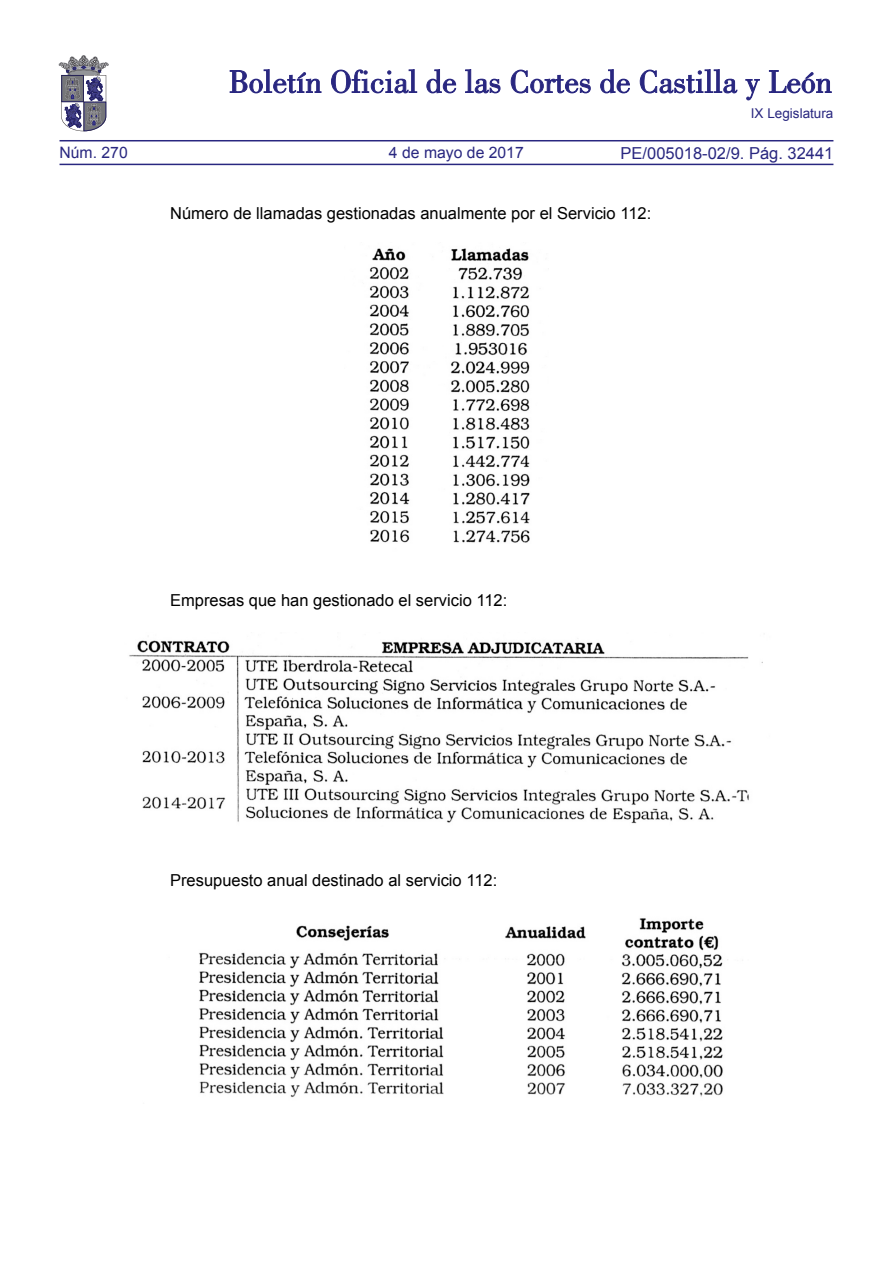
<style>
.page{position:relative;width:893px;height:1263px;background:#fff}
.page>*{position:absolute;margin:0;border:0;box-sizing:border-box;transform-origin:0 0}
.TEXTO_NORMAL{font:16.5px "Arial";color:#000}
.t1{font:16.5px "Arial";color:#292780}
.t2{font:15.75px "Arial";color:#292780}
.t3{font:13.5px "Arial";color:#292780}
</style>
<div class="page">
<hr style="left:60px;top:164px;width:773px;height:1px;background:#292780">
<hr style="left:60px;top:140px;width:773px;height:1px;background:#292780">
<svg style="left:230px;top:69px;width:91px;height:24px"></svg>
<svg style="left:331px;top:69px;width:86px;height:24px"></svg>
<svg style="left:426px;top:69px;width:30px;height:24px"></svg>
<svg style="left:465px;top:69px;width:35px;height:24px"></svg>
<svg style="left:511px;top:70px;width:80px;height:23px"></svg>
<svg style="left:600px;top:69px;width:30px;height:24px"></svg>
<svg style="left:640px;top:69px;width:97px;height:24px"></svg>
<svg style="left:745px;top:79px;width:15px;height:21px"></svg>
<svg style="left:769px;top:70px;width:62px;height:23px"></svg>
<svg style="left:59px;top:55px;width:49px;height:76px"></svg>
<img style="left:369px;top:248px;width:161px;height:295px">
<img style="left:129px;top:640px;width:634px;height:184px">
<img style="left:199px;top:918px;width:529px;height:180px">
<p class="t2" style="left:60px;top:142px;width:70px">Núm. 270</p>
<p class="t2" style="left:389px;top:142px;width:136px">4 de mayo de 2017</p>
<p class="t3" style="left:751px;top:105px;width:84px">IX Legislatura</p>
<p class="t1" style="left:621px;top:142px;width:214px">PE/005018-02/9. Pág. 32441</p>
<p class="TEXTO_NORMAL" style="left:170px;top:202px;width:483px">Número de llamadas gestionadas anualmente por el Servicio 112:</p>
<p class="TEXTO_NORMAL" style="left:170px;top:590px;width:339px">Empresas que han gestionado el servicio 112:</p>
<p class="TEXTO_NORMAL" style="left:170px;top:870px;width:329px">Presupuesto anual destinado al servicio 112:</p>
</div>
